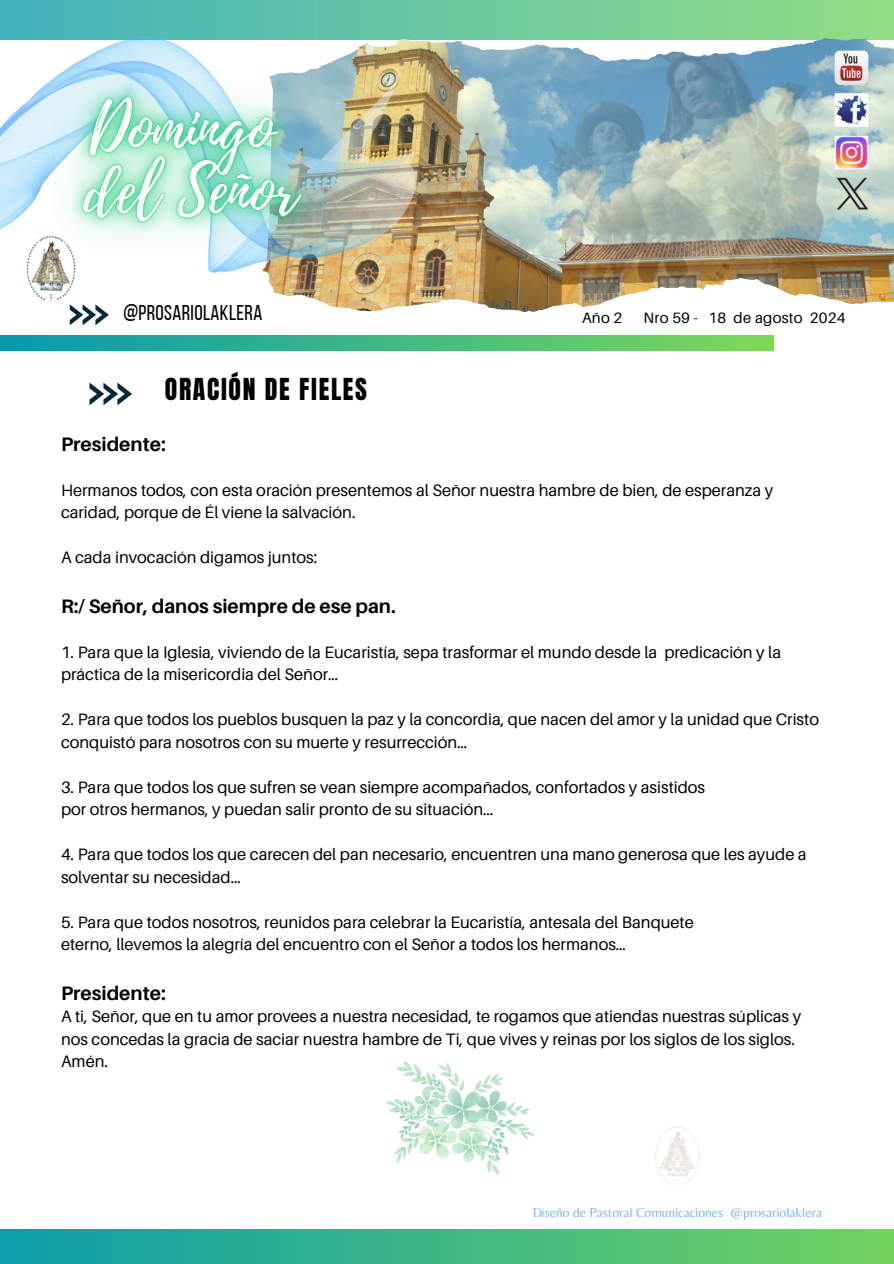
<style>
.page{position:relative;width:894px;height:1264px;background:#fff}
.page>*{position:absolute;margin:0;border:0;box-sizing:border-box;transform-origin:0 0}
.t1{font:25.8px "Anton";letter-spacing:.065em;color:#000}
.t2{font:21.3px "Bebas Neue";letter-spacing:.015em;color:#000}
.t3{font:700 19.5px "Aileron";color:#000}
.t4{font:16.5px/22.5px "Aileron";color:#000}
.t5{font:15px "Aileron";letter-spacing:.015em;color:#000}
.t6{font:13.5px "Belleza";color:#218af5}
</style>
<div class="page">
<svg style="left:0;top:335px;width:773px;height:15px;background:#40b883"></svg>
<svg style="left:89px;top:382px;width:43px;height:23px"></svg>
<svg style="left:387px;top:0;width:506px;height:38px;background:#7cd193"></svg>
<div style="left:0;top:1229px;width:893px;height:34px;background:linear-gradient(to right,#0b9daa,#73d35f)"></div>
<img style="left:412px;top:38px;width:481px;height:243px">
<img style="left:387px;top:12px;width:40px;height:266px">
<img style="left:655px;top:1126px;width:45px;height:60px">
<img style="left:386px;top:1061px;width:148px;height:113px">
<img style="left:0;top:0;width:387px;height:325px">
<p class="t2" style="left:123px;top:304px;width:140px">@PROSARIOLAKLERA</p>
<h5 class="t1" style="left:165px;top:370px;width:204px">ORACIÓN DE FIELES</h5>
<h5 class="t5" style="left:582px;top:308px;width:42px">Año 2</h5>
<h5 class="t5" style="left:643px;top:308px;width:203px">Nro 59 - 18 de agosto 2024</h5>
<p class="t3" style="left:61px;top:432px;width:106px">Presidente:</p>
<h3 class="t4" style="left:61px;top:478px;width:713px">Hermanos todos, con esta oración presentemos al Señor nuestra hambre de bien, de esperanza y caridad, porque de Él viene la salvación.</h3>
<p class="t4" style="left:61px;top:546px;width:258px">A cada invocación digamos juntos:</p>
<h5 class="t3" style="left:61px;top:594px;width:336px">R:/ Señor, danos siempre de ese pan.</h5>
<p class="t4" style="left:61px;top:640px;width:721px">1. Para que la Iglesia, viviendo de la Eucaristía, sepa trasformar el mundo desde la predicación y la práctica de la misericordia del Señor…</p>
<h2 class="t4" style="left:61px;top:708px;width:759px">2. Para que todos los pueblos busquen la paz y la concordia, que nacen del amor y la unidad que Cristo conquistó para nosotros con su muerte y resurrección…</h2>
<h4 class="t4" style="left:61px;top:775px;width:645px">3. Para que todos los que sufren se vean siempre acompañados, confortados y asistidos por otros hermanos, y puedan salir pronto de su situación…</h4>
<h5 class="t4" style="left:61px;top:843px;width:747px">4. Para que todos los que carecen del pan necesario, encuentren una mano generosa que les ayude a solventar su necesidad…</h5>
<h5 class="t4" style="left:61px;top:910px;width:634px">5. Para que todos nosotros, reunidos para celebrar la Eucaristía, antesala del Banquete eterno, llevemos la alegría del encuentro con el Señor a todos los hermanos…</h5>
<h4 class="t3" style="left:61px;top:981px;width:106px">Presidente:</h4>
<h4 class="t4" style="left:61px;top:1005px;width:741px">A ti, Señor, que en tu amor provees a nuestra necesidad, te rogamos que atiendas nuestras súplicas y nos concedas la gracia de saciar nuestra hambre de Ti, que vives y reinas por los siglos de los siglos.<br>Amén.</h4>
<p class="t6" style="left:532px;top:1204px;width:291px">Diseño de Pastoral Comunicaciones @prosariolaklera</p>
</div>
